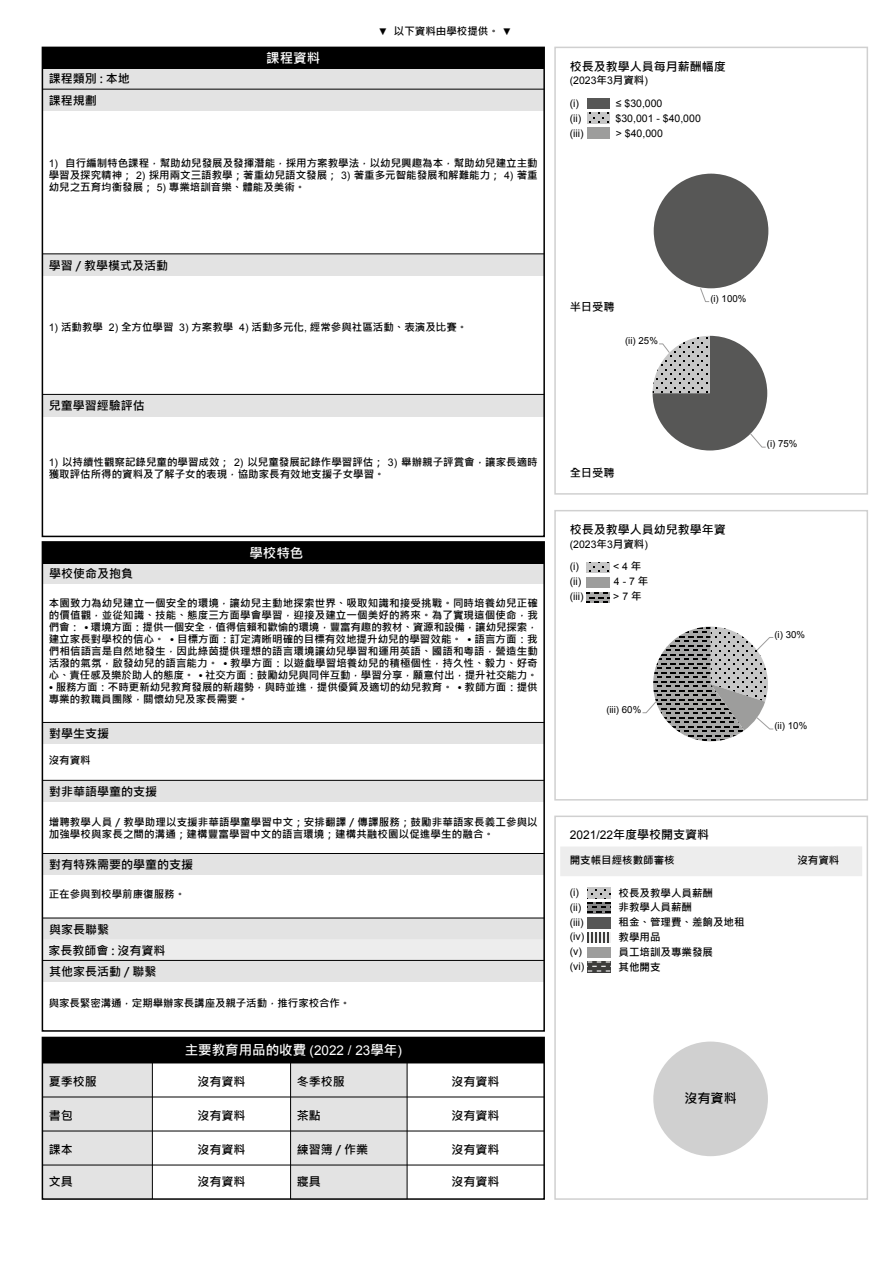
<style>
.page{position:relative;width:893px;height:1263px;background:#fff}
.page>*{position:absolute;margin:0;border:0;box-sizing:border-box;transform-origin:0 0}
.t1{font:700 13.5px "Microsoft Jheng Hei";color:#fff}
.t2{font:700 13.05px "Microsoft Jheng Hei";color:#000}
.t3{font:700 12px/20.9px "Microsoft Jheng Hei";color:#000}
.t4{font:700 11.25px "Microsoft Jheng Hei";color:#000}
.t5{font:700 10.5px/12px "Microsoft Jheng Hei";color:#000}
.t6{font:10.5px "Arial";color:#000}
.t7{font:9.6px "Arial";color:#000}
.s1{font-family:"Arial";font-weight:400;font-size:9.75px}
.s2{font-family:"Arial";font-weight:400}
.s3{font-family:"Microsoft Jheng Hei";font-weight:700}
</style>
<div class="page">
<div style="left:560px;top:846px;width:302px;height:30px;background:#ededed"></div>
<img style="left:588px;top:917px;width:22px;height:11px">
<svg style="left:588px;top:962px;width:22px;height:10px"></svg>
<svg style="left:588px;top:932px;width:22px;height:11px"></svg>
<svg style="left:588px;top:902px;width:22px;height:11px"></svg>
<svg style="left:588px;top:888px;width:22px;height:10px"></svg>
<div style="left:554px;top:815px;width:314px;height:385px;border:2px solid #d0d0d0"></div>
<div style="left:554px;top:510px;width:314px;height:290px;border:2px solid #d0d0d0"></div>
<svg style="left:587px;top:592px;width:22px;height:11px"></svg>
<svg style="left:587px;top:562px;width:22px;height:11px"></svg>
<div style="left:554px;top:47px;width:314px;height:448px;border:2px solid #d0d0d0"></div>
<img style="left:587px;top:98px;width:23px;height:11px">
<svg style="left:587px;top:113px;width:23px;height:11px"></svg>
<div style="left:653px;top:1041px;width:115px;height:115px;background:#d0d0d0;border-radius:50%"></div>
<div style="left:654px;top:174px;width:114px;height:114px;background:#575756;border-radius:57px"></div>
<svg style="left:700px;top:288px;width:10px;height:14px"></svg>
<svg style="left:653px;top:336px;width:114px;height:114px"></svg>
<svg style="left:642px;top:627px;width:132px;height:115px"></svg>
<div style="left:291px;top:1063px;width:116px;height:136px;background:#e3e3e3"></div>
<div style="left:42px;top:1063px;width:110px;height:136px;background:#e3e3e3"></div>
<div style="left:42px;top:1037px;width:503px;height:163px;border:2px solid #000"></div>
<hr style="left:42px;top:1096px;width:502px;height:1px;background:#000">
<hr style="left:42px;top:1165px;width:502px;height:1px;background:#000">
<hr style="left:42px;top:1130px;width:502px;height:1px;background:#000">
<div style="left:42px;top:1037px;width:502px;height:26px;background:#000"></div>
<hr style="left:152px;top:1063px;width:1px;height:136px;background:#000">
<hr style="left:290px;top:1063px;width:1px;height:136px;background:#000">
<hr style="left:407px;top:1063px;width:1px;height:136px;background:#000">
<div style="left:43px;top:723px;width:501px;height:21px;background:#e3e3e3"></div>
<hr style="left:43px;top:722px;width:501px;height:1px;background:#000">
<div style="left:43px;top:918px;width:501px;height:21px;background:#e3e3e3"></div>
<div style="left:42px;top:939px;width:502px;height:21px;background:#ededed"></div>
<hr style="left:43px;top:918px;width:501px;height:1px;background:#000">
<div style="left:43px;top:562px;width:501px;height:22px;background:#e3e3e3"></div>
<div style="left:43px;top:542px;width:501px;height:21px;background:#000"></div>
<div style="left:43px;top:960px;width:501px;height:22px;background:#e3e3e3"></div>
<hr style="left:43px;top:960px;width:501px;height:1px;background:#000">
<div style="left:43px;top:780px;width:501px;height:22px;background:#e3e3e3"></div>
<hr style="left:43px;top:780px;width:501px;height:1px;background:#000">
<div style="left:43px;top:853px;width:501px;height:22px;background:#e3e3e3"></div>
<hr style="left:43px;top:853px;width:501px;height:1px;background:#000">
<div style="left:42px;top:541px;width:503px;height:491px;border:2px solid #000"></div>
<div style="left:42px;top:254px;width:502px;height:21px;background:#e3e3e3"></div>
<hr style="left:42px;top:253px;width:502px;height:1px;background:#000">
<div style="left:42px;top:395px;width:502px;height:21px;background:#e3e3e3"></div>
<hr style="left:42px;top:394px;width:502px;height:1px;background:#000">
<div style="left:42px;top:89px;width:502px;height:21px;background:#e3e3e3"></div>
<div style="left:42px;top:68px;width:502px;height:21px;background:#e3e3e3"></div>
<hr style="left:42px;top:89px;width:502px;height:1px;background:#000">
<div style="left:42px;top:47px;width:502px;height:22px;background:#000"></div>
<div style="left:42px;top:47px;width:503px;height:490px;border:2px solid #000"></div>
<p class="t3" style="left:49px;top:68px;width:83px">課程類別 : 本地</p>
<p class="t3" style="left:49px;top:90px;width:49px">課程規劃</p>
<p class="t1" style="left:266px;top:50px;width:55px">課程資料</p>
<p class="t5" style="left:378px;top:25px;width:135px"><span class="s1">▼</span> 以下資料由學校提供。 <span class="s1">▼</span></p>
<p class="t5" style="left:49px;top:157px;width:490px;text-align:justify"><span class="s2">1)</span> 自行編制特色課程，幫助幼兒發展及發揮潛能，採用方案教學法，以幼兒興趣為本，幫助幼兒建立主動學習及探究精神； <span class="s2">2)</span> 採用兩文三語教學；著重幼兒語文發展； <span class="s2">3)</span> 著重多元智能發展和解難能力； <span class="s2">4)</span> 著重幼兒之五育均衡發展； <span class="s2">5)</span> 專業培訓音樂、體能及美術。</p>
<p class="t3" style="left:49px;top:255px;width:121px">學習 / 教學模式及活動</p>
<p class="t5" style="left:49px;top:321px;width:420px"><span class="s2">1)</span> 活動教學 <span class="s2">2)</span> 全方位學習 <span class="s2">3)</span> 方案教學 <span class="s2">4)</span> 活動多元化<span class="s2">,</span> 經常參與社區活動、表演及比賽。</p>
<p class="t3" style="left:49px;top:395px;width:97px">兒童學習經驗評估</p>
<p class="t5" style="left:49px;top:456px;width:490px"><span class="s2">1)</span> 以持續性觀察記錄兒童的學習成效； <span class="s2">2)</span> 以兒童發展記錄作學習評估； <span class="s2">3)</span> 舉辦親子評賞會，讓家長適時獲取評估所得的資料及了解子女的表現，協助家長有效地支援子女學習。</p>
<p class="t3" style="left:49px;top:563px;width:85px">學校使命及抱負</p>
<p class="t1" style="left:249px;top:545px;width:55px">學校特色</p>
<p class="t5" style="left:49px;top:597px;width:491px;text-align:justify">本園致力為幼兒建立一個安全的環境，讓幼兒主動地探索世界、吸取知識和接受挑戰。同時培養幼兒正確的價值觀，並從知識、技能、態度三方面學會學習，迎接及建立一個美好的將來。為了實現這個使命，我們會： • 環境方面：提供一個安全，值得信賴和歡愉的環境，豐富有趣的教材、資源和設備，讓幼兒探索，建立家長對學校的信心。 • 目標方面：訂定清晰明確的目標有效地提升幼兒的學習效能。 • 語言方面：我們相信語言是自然地發生，因此綠茵提供理想的語言環境讓幼兒學習和運用英語、國語和粵語，營造生動活潑的氣氛，啟發幼兒的語言能力。 • 教學方面：以遊戲學習培養幼兒的積極個性，持久性、毅力、好奇心、責任感及樂於助人的態度。 • 社交方面：鼓勵幼兒與同伴互動，學習分享，願意付出，提升社交能力。</p>
<p class="t5" style="left:49px;top:681px;width:490px">• 服務方面：不時更新幼兒教育發展的新趨勢，與時並進，提供優質及適切的幼兒教育。 • 教師方面：提供專業的教職員團隊，關懷幼兒及家長需要。</p>
<p class="t3" style="left:49px;top:723px;width:62px">對學生支援</p>
<p class="t5" style="left:49px;top:754px;width:43px">沒有資料</p>
<p class="t3" style="left:49px;top:781px;width:109px">對非華語學童的支援</p>
<p class="t5" style="left:49px;top:816px;width:490px">增聘教學人員 / 教學助理以支援非華語學童學習中文；安排翻譯 / 傳譯服務；鼓勵非華語家長義工參與以加強學校與家長之間的溝通；建構豐富學習中文的語言環境；建構共融校園以促進學生的融合。</p>
<p class="t3" style="left:49px;top:854px;width:145px">對有特殊需要的學童的支援</p>
<p class="t5" style="left:49px;top:888px;width:138px">正在參與到校學前康復服務。</p>
<p class="t3" style="left:49px;top:919px;width:119px">與家長聯繫<br>家長教師會 : 沒有資料</p>
<p class="t3" style="left:49px;top:961px;width:109px">其他家長活動 / 聯繫</p>
<p class="t5" style="left:49px;top:997px;width:303px">與家長緊密溝通，定期舉辦家長講座及親子活動，推行家校合作。</p>
<p class="t1" style="left:185px;top:1041px;width:219px">主要教育用品的收費 <span class="s2">(2022 / 23</span>學年<span class="s2">)</span></p>
<p class="t3" style="left:197px;top:1071px;width:49px">沒有資料</p>
<p class="t3" style="left:452px;top:1071px;width:49px">沒有資料</p>
<p class="t3" style="left:49px;top:1071px;width:49px">夏季校服</p>
<p class="t3" style="left:297px;top:1071px;width:49px">冬季校服</p>
<p class="t3" style="left:49px;top:1105px;width:25px">書包</p>
<p class="t3" style="left:297px;top:1105px;width:25px">茶點</p>
<p class="t3" style="left:49px;top:1139px;width:25px">課本</p>
<p class="t3" style="left:297px;top:1139px;width:73px">練習簿 / 作業</p>
<p class="t3" style="left:49px;top:1171px;width:25px">文具</p>
<p class="t3" style="left:297px;top:1171px;width:25px">寢具</p>
<p class="t3" style="left:197px;top:1105px;width:49px">沒有資料</p>
<p class="t3" style="left:452px;top:1105px;width:49px">沒有資料</p>
<p class="t3" style="left:197px;top:1139px;width:49px">沒有資料</p>
<p class="t3" style="left:452px;top:1139px;width:49px">沒有資料</p>
<p class="t3" style="left:452px;top:1171px;width:49px">沒有資料</p>
<p class="t3" style="left:197px;top:1171px;width:49px">沒有資料</p>
<p class="t3" style="left:570px;top:56px;width:157px">校長及教學人員每月薪酬幅度</p>
<p class="t6" style="left:570px;top:74px;width:80px">(2023<span class="s3">年</span>3<span class="s3">月資料</span>)</p>
<p class="t6" style="left:570px;top:97px;width:11px">(i)</p>
<p class="t6" style="left:616px;top:97px;width:48px">≤ $30,000</p>
<p class="t6" style="left:570px;top:127px;width:15px">(iii)</p>
<p class="t6" style="left:616px;top:127px;width:48px">&gt; $40,000</p>
<p class="t6" style="left:570px;top:112px;width:13px">(ii)</p>
<p class="t6" style="left:616px;top:112px;width:87px">$30,001 - $40,000</p>
<p class="t4" style="left:570px;top:300px;width:46px">半日受聘</p>
<p class="t7" style="left:625px;top:334px;width:34px">(ii) 25%</p>
<p class="t7" style="left:710px;top:293px;width:38px">(i) 100%</p>
<p class="t4" style="left:570px;top:465px;width:46px">全日受聘</p>
<p class="t3" style="left:570px;top:519px;width:157px">校長及教學人員幼兒教學年資</p>
<p class="t6" style="left:570px;top:537px;width:80px">(2023<span class="s3">年</span>3<span class="s3">月資料</span>)</p>
<p class="t6" style="left:570px;top:575px;width:13px">(ii)</p>
<p class="t6" style="left:614px;top:575px;width:36px">4 - 7 <span class="s3">年</span></p>
<p class="t6" style="left:570px;top:590px;width:15px">(iii)</p>
<p class="t6" style="left:613px;top:590px;width:30px">&gt; 7 <span class="s3">年</span></p>
<p class="t6" style="left:570px;top:560px;width:11px">(i)</p>
<p class="t6" style="left:613px;top:560px;width:30px">&lt; 4 <span class="s3">年</span></p>
<p class="t7" style="left:606px;top:703px;width:36px">(iii) 60%</p>
<p class="t7" style="left:767px;top:437px;width:32px">(i) 75%</p>
<p class="t7" style="left:774px;top:628px;width:32px">(i) 30%</p>
<p class="t7" style="left:774px;top:719px;width:34px">(ii) 10%</p>
<p class="t3" style="left:570px;top:824px;width:141px"><span class="s2">2021/22</span>年度學校開支資料</p>
<p class="t5" style="left:570px;top:854px;width:106px">開支帳目經核數師審核</p>
<p class="t6" style="left:570px;top:885px;width:11px">(i)</p>
<p class="t5" style="left:618px;top:887px;width:96px">校長及教學人員薪酬</p>
<p class="t6" style="left:570px;top:900px;width:13px">(ii)</p>
<p class="t5" style="left:618px;top:902px;width:75px">非教學人員薪酬</p>
<p class="t6" style="left:570px;top:915px;width:15px">(iii)</p>
<p class="t5" style="left:618px;top:916px;width:127px">租金、管理費、差餉及地租</p>
<p class="t6" style="left:570px;top:944px;width:14px">(v)</p>
<p class="t5" style="left:618px;top:946px;width:96px">員工培訓及專業發展</p>
<p class="t6" style="left:570px;top:959px;width:16px">(vi)</p>
<p class="t5" style="left:618px;top:961px;width:43px">其他開支</p>
<p class="t6" style="left:570px;top:930px;width:16px">(iv)</p>
<p class="t5" style="left:618px;top:931px;width:43px">教學用品</p>
<p class="t5" style="left:797px;top:854px;width:43px">沒有資料</p>
<p class="t2" style="left:684px;top:1090px;width:54px">沒有資料</p>
</div>
